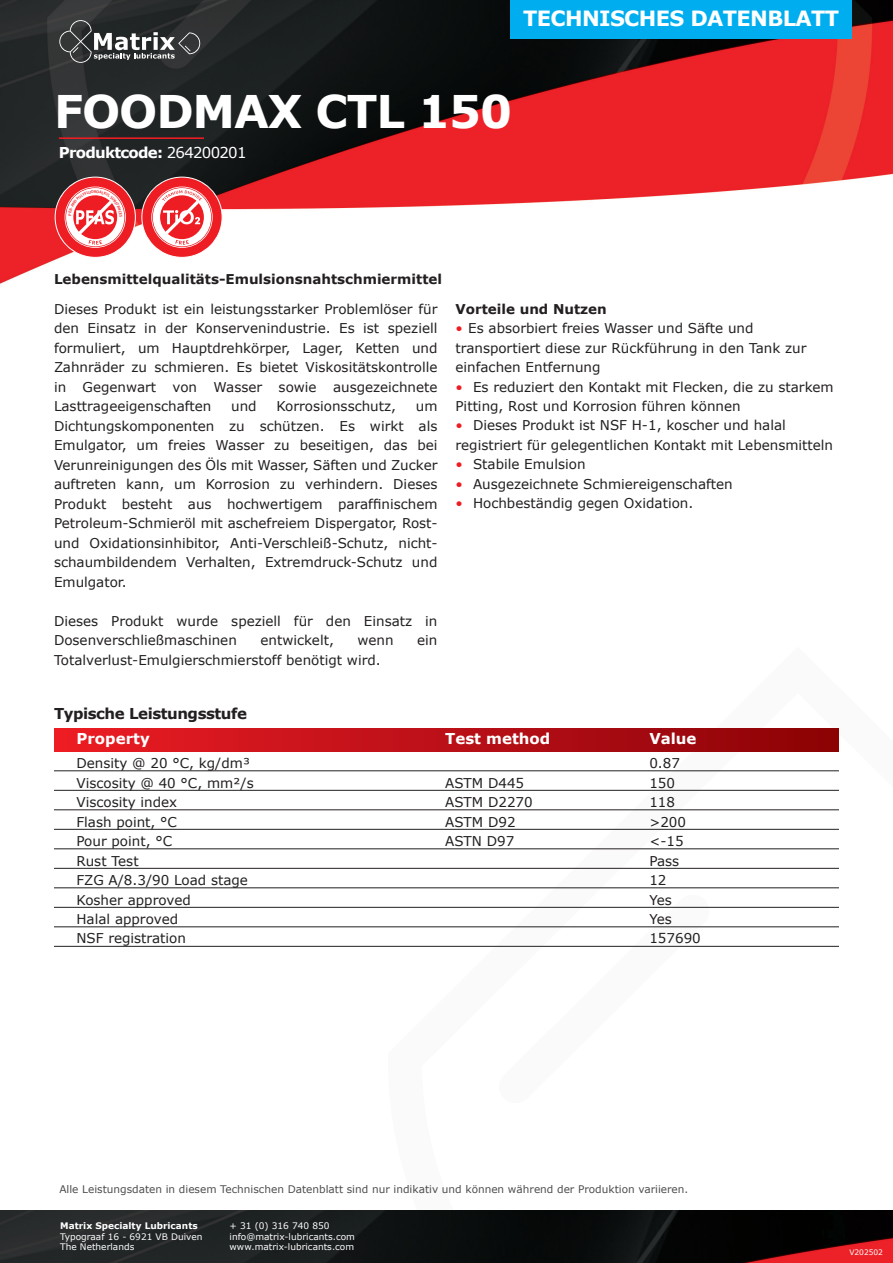
<style>
.page{position:relative;width:893px;height:1263px;background:#fff}
.page>*{position:absolute;margin:0;border:0;box-sizing:border-box;transform-origin:0 0}
.t1{font:700 45px "Verdana";letter-spacing:-.025em;color:#fff}
.t2{font:700 21px "Verdana";letter-spacing:-.03em;color:#fff}
.t3{font:700 15px "Verdana";color:#fff}
.t4{font:700 15px "Verdana";letter-spacing:-.03em;color:#231f20}
.t5{font:700 15px "Verdana";letter-spacing:-.05em;color:#fff}
.t6{font:13.5px/19.5px "Verdana";color:#231f20}
.t7{font:700 13.5px "Verdana";color:#231f20}
.t8{font:10.5px "Verdana";color:#231f20}
.t9{font:9px/10.5px "Verdana";color:#fff}
.t10{font:700 9px "Verdana";color:#fff}
.t11{font:7.5px "Verdana";color:#fff}
.s1{font-weight:400}
.s2{color:#ee1d23}
</style>
<div class="page">
<img style="left:0;top:0;width:893px;height:284px">
<svg style="left:388px;top:771px;width:505px;height:440px"></svg>
<div style="left:510px;top:0;width:342px;height:38px;background:#00aeef"></div>
<svg style="left:59px;top:20px;width:141px;height:43px"></svg>
<img style="left:0;top:1211px;width:893px;height:52px">
<div style="left:54px;top:728px;width:785px;height:24px;background:linear-gradient(to right,#ec1d26,#8a0207)"></div>
<hr style="left:54px;top:770px;width:785px;height:1px;background:#231f20">
<hr style="left:54px;top:790px;width:785px;height:1px;background:#231f20">
<hr style="left:54px;top:809px;width:785px;height:1px;background:#231f20">
<hr style="left:54px;top:829px;width:785px;height:1px;background:#231f20">
<hr style="left:54px;top:848px;width:785px;height:1px;background:#231f20">
<hr style="left:54px;top:868px;width:785px;height:1px;background:#231f20">
<hr style="left:54px;top:887px;width:785px;height:1px;background:#231f20">
<hr style="left:54px;top:907px;width:785px;height:1px;background:#231f20">
<hr style="left:54px;top:926px;width:785px;height:1px;background:#231f20">
<hr style="left:54px;top:946px;width:785px;height:1px;background:#231f20">
<hr style="left:59px;top:137px;width:145px;height:2px;background:#ee1d23">
<svg style="left:55px;top:177px;width:168px;height:81px"></svg>
<h2 class="t2" style="left:523px;top:5px;width:318px">TECHNISCHES DATENBLATT</h2>
<h1 class="t1" style="left:54px;top:83px;width:460px">FOODMAX CTL 150</h1>
<p class="t5" style="left:59px;top:143px;width:189px">Produktcode: <span class="s1">264200201</span></p>
<p class="t7" style="left:54px;top:270px;width:390px">Lebensmittelqualitäts-Emulsionsnahtschmiermittel</p>
<p class="t6" style="left:54px;top:299px;width:385px;text-align:justify">Dieses Produkt ist ein leistungsstarker Problemlöser für den Einsatz in der Konservenindustrie. Es ist speziell formuliert, um Hauptdrehkörper, Lager, Ketten und Zahnräder zu schmieren. Es bietet Viskositätskontrolle in Gegenwart von Wasser sowie ausgezeichnete Lasttrageeigenschaften</p>
<p class="t6" style="left:231px;top:397px;width:27px">und</p>
<p class="t6" style="left:276px;top:397px;width:121px">Korrosionsschutz,</p>
<p class="t6" style="left:54px;top:397px;width:385px;text-align:justify;text-indent:362px">um Dichtungskomponenten zu schützen. Es wirkt als Emulgator, um freies Wasser zu beseitigen, das bei Verunreinigungen des Öls mit Wasser, Säften und Zucker auftreten kann, um Korrosion zu verhindern. Dieses Produkt besteht aus hochwertigem paraffinischem Petroleum-Schmieröl mit aschefreiem Dispergator, Rost&shy;und Oxidationsinhibitor, Anti-Verschleiß-Schutz, nicht&shy;schaumbildendem Verhalten, Extremdruck-Schutz und Emulgator.</p>
<p class="t6" style="left:54px;top:611px;width:385px">Dieses Produkt wurde speziell für den Einsatz in<br>Dosenverschließmaschinen</p>
<p class="t6" style="left:260px;top:631px;width:75px">entwickelt,</p>
<p class="t6" style="left:357px;top:631px;width:38px">wenn</p>
<p class="t6" style="left:417px;top:631px;width:22px">ein</p>
<p class="t6" style="left:54px;top:650px;width:328px">Totalverlust-Emulgierschmierstoff benötigt wird.</p>
<p class="t7" style="left:455px;top:300px;width:153px">Vorteile und Nutzen</p>
<p class="t6" style="left:455px;top:319px;width:352px"><span class="s2">•</span> Es absorbiert freies Wasser und Säfte und transportiert diese zur Rückführung in den Tank zur einfachen Entfernung</p>
<p class="t6" style="left:455px;top:377px;width:380px"><span class="s2">•</span> Es reduziert den Kontakt mit Flecken, die zu starkem<br>Pitting, Rost und Korrosion führen können</p>
<p class="t6" style="left:455px;top:416px;width:379px"><span class="s2">•</span> Dieses Produkt ist NSF H-1, koscher und halal registriert für gelegentlichen Kontakt mit Lebensmitteln</p>
<p class="t6" style="left:455px;top:455px;width:132px"><span class="s2">•</span> Stabile Emulsion</p>
<p class="t6" style="left:455px;top:474px;width:279px"><span class="s2">•</span> Ausgezeichnete Schmiereigenschaften</p>
<p class="t6" style="left:455px;top:494px;width:239px"><span class="s2">•</span> Hochbeständig gegen Oxidation.</p>
<p class="t4" style="left:54px;top:703px;width:195px">Typische Leistungsstufe</p>
<p class="t3" style="left:76px;top:729px;width:75px">Property</p>
<p class="t3" style="left:445px;top:729px;width:107px">Test method</p>
<p class="t3" style="left:649px;top:729px;width:49px">Value</p>
<p class="t6" style="left:76px;top:753px;width:175px">Density @ 20 °C, kg/dm³</p>
<p class="t6" style="left:649px;top:753px;width:32px">0.87</p>
<p class="t6" style="left:76px;top:773px;width:179px">Viscosity @ 40 °C, mm²/s</p>
<p class="t6" style="left:445px;top:773px;width:81px">ASTM D445</p>
<p class="t6" style="left:649px;top:773px;width:27px">150</p>
<p class="t6" style="left:76px;top:792px;width:102px">Viscosity index</p>
<p class="t6" style="left:445px;top:792px;width:89px">ASTM D2270</p>
<p class="t6" style="left:649px;top:792px;width:27px">118</p>
<p class="t6" style="left:76px;top:812px;width:102px">Flash point, °C</p>
<p class="t6" style="left:445px;top:812px;width:72px">ASTM D92</p>
<p class="t6" style="left:649px;top:812px;width:38px">&gt;200</p>
<p class="t6" style="left:76px;top:831px;width:97px">Pour point, °C</p>
<p class="t6" style="left:445px;top:831px;width:71px">ASTN D97</p>
<p class="t6" style="left:649px;top:831px;width:36px">&lt;-15</p>
<p class="t6" style="left:76px;top:851px;width:64px">Rust Test</p>
<p class="t6" style="left:649px;top:851px;width:31px">Pass</p>
<p class="t6" style="left:76px;top:870px;width:173px">FZG A/8.3/90 Load stage</p>
<p class="t6" style="left:649px;top:870px;width:19px">12</p>
<p class="t6" style="left:76px;top:890px;width:116px">Kosher approved</p>
<p class="t6" style="left:649px;top:890px;width:24px">Yes</p>
<p class="t6" style="left:76px;top:909px;width:103px">Halal approved</p>
<p class="t6" style="left:649px;top:909px;width:24px">Yes</p>
<p class="t6" style="left:76px;top:929px;width:111px">NSF registration</p>
<p class="t6" style="left:649px;top:929px;width:53px">157690</p>
<p class="t8" style="left:59px;top:1183px;width:630px">Alle Leistungsdaten in diesem Technischen Datenblatt sind nur indikativ und können während der Produktion variieren.</p>
<p class="t10" style="left:60px;top:1220px;width:139px">Matrix Specialty Lubricants</p>
<p class="t9" style="left:60px;top:1231px;width:144px">Typograaf 16 - 6921 VB Duiven<br>The Netherlands</p>
<p class="t9" style="left:230px;top:1221px;width:127px">+ 31 (0) 316 740 850 info@matrix-lubricants.com www.matrix-lubricants.com</p>
<p class="t11" style="left:849px;top:1247px;width:35px">V202502</p>
</div>
